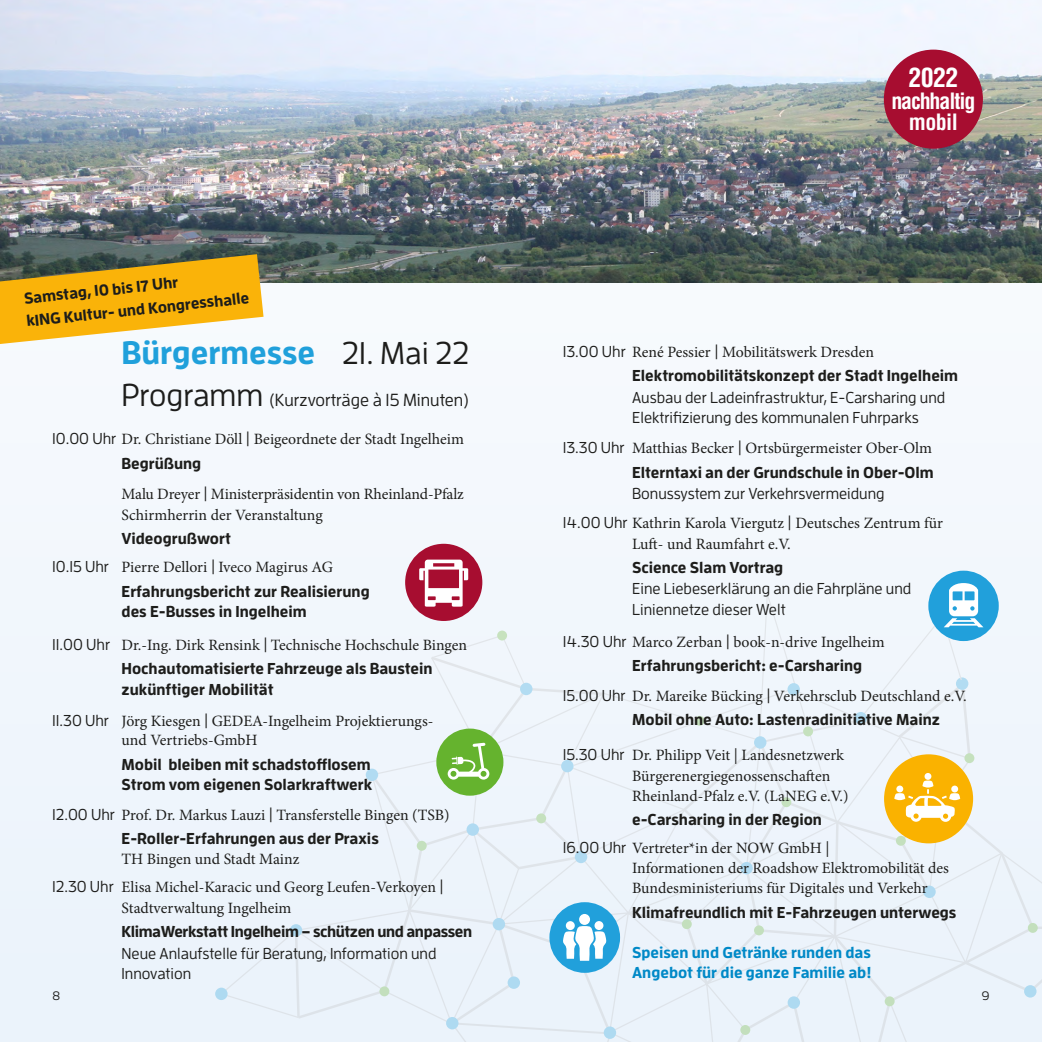
<style>
.page{position:relative;width:1042px;height:1042px;background:#fff}
.page>*{position:absolute;margin:0;border:0;box-sizing:border-box;transform-origin:0 0}
.t1{font:700 32.38px "Enzo OT";color:#20a0db}
.t2{font:700 condensed 25.9px "Helvetica LT Std";color:#fff}
.t3{font:700 condensed 21.88px/21px "Helvetica LT Std";letter-spacing:-.05em;color:#fff;text-align:center}
.t4{font:500 17.5px "Enzo OT";color:#1d1d1b}
.t5{font:15.75px/20.1px "Minion Pro";color:#1d1d1b}
.t6{font:700 15.75px/20.1px "Enzo OT";color:#1d1d1b}
.t7{font:500 15.75px/20.1px "Enzo OT";color:#1d1d1b}
.t8{font:700 15.75px/20.1px "Enzo OT";color:#0089c7}
.t9{font:700 15.75px "Enzo OT";letter-spacing:-.025em;color:#1d1d1b}
.t10{font:500 12.25px "Enzo OT";color:#1d1d1b}
.s1{font-weight:500;font-size:31.5px;color:#1d1d1b}
.s2{font-size:31.5px}
.s3{font-family:"Enzo OT";font-weight:500}
</style>
<div class="page">
<div style="left:521px;top:0;width:521px;height:1042px;background:#f4f8fd"></div>
<div style="left:0;top:0;width:521px;height:1042px;background:#f2f7fc"></div>
<img style="left:0;top:0;width:1042px;height:283px">
<svg style="left:215px;top:677px;width:821px;height:365px"></svg>
<div style="left:604px;top:1026px;width:12px;height:13px;background:#aedaf1;border-radius:50%"></div>
<div style="left:446px;top:1017px;width:12px;height:12px;background:#aedaf1;border-radius:50%"></div>
<svg style="left:666px;top:823px;width:297px;height:219px"></svg>
<div style="left:405px;top:544px;width:77px;height:77px;background:#a70d30;border-radius:50%"></div>
<svg style="left:419px;top:559px;width:49px;height:48px"></svg>
<div style="left:436px;top:728px;width:67px;height:67px;background:#65b32e;border-radius:50%"></div>
<svg style="left:448px;top:743px;width:41px;height:36px"></svg>
<div style="left:884px;top:754px;width:89px;height:89px;background:#fab200;border-radius:50%"></div>
<div style="left:928px;top:571px;width:71px;height:70px;background:#21a0db;border-radius:50%"></div>
<svg style="left:572px;top:583px;width:411px;height:240px"></svg>
<div style="left:549px;top:902px;width:71px;height:71px;background:#21a0db;border-radius:50%"></div>
<svg style="left:563px;top:914px;width:44px;height:47px"></svg>
<svg style="left:0;top:254px;width:263px;height:90px"></svg>
<div style="left:884px;top:50px;width:99px;height:99px;background:#a70d30;border-radius:50%"></div>
<p class="t6" style="left:23px;top:286px;width:225px;line-height:22.8px;rotate:-6deg">Samstag, 10 bis 17 Uhr<br>kING Kultur- und Kongresshalle</p>
<h1 class="t1" style="left:122px;top:332px;width:349px">Bürgermesse <span class="s1">21. Mai 22</span></h1>
<p class="t4" style="left:122px;top:389px;width:348px"><span class="s2">Programm</span> (Kurzvorträge à 15 Minuten)</p>
<p class="t5" style="left:52px;top:429px;width:413px"><span class="s3">10.00 Uhr</span> Dr. Christiane Döll <span class="s3">|</span> Beigeordnete der Stadt Ingelheim</p>
<p class="t6" style="left:122px;top:453px;width:81px">Begrüßung</p>
<p class="t5" style="left:122px;top:484px;width:344px">Malu Dreyer <span class="s3">|</span> Ministerpräsidentin von Rheinland-Pfalz<br>Schirmherrin der Veranstaltung</p>
<p class="t6" style="left:122px;top:528px;width:111px">Videogrußwort</p>
<p class="t5" style="left:52px;top:557px;width:282px"><span class="s3">10.15 Uhr</span> Pierre Dellori <span class="s3">|</span> Iveco Magirus AG</p>
<p class="t6" style="left:122px;top:580px;width:250px">Erfahrungsbericht zur Realisierung des E-Busses in Ingelheim</p>
<p class="t5" style="left:52px;top:635px;width:416px"><span class="s3">11.00 Uhr</span> Dr.-Ing. Dirk Rensink <span class="s3">|</span> Technische Hochschule Bingen</p>
<p class="t6" style="left:122px;top:658px;width:312px">Hochautomatisierte Fahrzeuge als Baustein zukünftiger Mobilität</p>
<p class="t5" style="left:122px;top:711px;width:313px;line-height:19.2px;text-indent:-69px"><span class="s3">11.30 Uhr</span> Jörg Kiesgen <span class="s3">|</span> GEDEA-Ingelheim Projektierungs&shy;und Vertriebs-GmbH</p>
<p class="t6" style="left:122px;top:754px;width:252px">Mobil bleiben mit schadstofflosem<br>Strom vom eigenen Solarkraftwerk</p>
<p class="t5" style="left:52px;top:805px;width:399px"><span class="s3">12.00 Uhr</span> Prof. Dr. Markus Lauzi <span class="s3">|</span> Transferstelle Bingen (TSB)</p>
<p class="t6" style="left:122px;top:828px;width:259px">E-Roller-Erfahrungen aus der Praxis</p>
<p class="t5" style="left:52px;top:845px;width:393px;line-height:28px;text-indent:69px">TH Bingen und Stadt Mainz<br><span class="s3">12.30 Uhr</span> Elisa Michel-Karacic und Georg Leufen-Verkoyen <span class="s3">|</span></p>
<p class="t5" style="left:122px;top:897px;width:171px">Stadtverwaltung Ingelheim</p>
<p class="t9" style="left:122px;top:921px;width:352px">KlimaWerkstatt Ingelheim – schützen und anpassen</p>
<p class="t7" style="left:122px;top:943px;width:316px">Neue Anlaufstelle für Beratung, Information und<br>Innovation</p>
<h2 class="t2" style="left:908px;top:61px;width:52px">2022</h2>
<h3 class="t3" style="left:891px;top:90px;width:86px">nachhaltig mobil</h3>
<p class="t5" style="left:563px;top:342px;width:313px"><span class="s3">13.00 Uhr</span> René Pessier <span class="s3">|</span> Mobilitätswerk Dresden</p>
<p class="t6" style="left:632px;top:365px;width:327px">Elektromobilitätskonzept der Stadt Ingelheim</p>
<p class="t7" style="left:632px;top:387px;width:315px">Ausbau der Ladeinfrastruktur, E-Carsharing und<br>Elektrifizierung des kommunalen Fuhrparks</p>
<p class="t5" style="left:563px;top:438px;width:371px"><span class="s3">13.30 Uhr</span> Matthias Becker <span class="s3">|</span> Ortsbürgermeister Ober-Olm</p>
<p class="t6" style="left:632px;top:461px;width:303px">Elterntaxi an der Grundschule in Ober-Olm</p>
<p class="t7" style="left:632px;top:483px;width:254px">Bonussystem zur Verkehrsvermeidung</p>
<p class="t5" style="left:632px;top:513px;width:312px;text-indent:-69px"><span class="s3">14.00 Uhr</span> Kathrin Karola Viergutz <span class="s3">|</span> Deutsches Zentrum für<br>Luft- und Raumfahrt e.V.</p>
<p class="t6" style="left:632px;top:557px;width:153px">Science Slam Vortrag</p>
<p class="t7" style="left:632px;top:578px;width:281px;line-height:21px">Eine Liebeserklärung an die Fahrpläne und<br>Liniennetze dieser Welt</p>
<p class="t5" style="left:563px;top:631px;width:324px"><span class="s3">14.30 Uhr</span> Marco Zerban <span class="s3">|</span> book-n-drive Ingelheim</p>
<p class="t6" style="left:632px;top:655px;width:232px">Erfahrungsbericht: e-Carsharing</p>
<p class="t5" style="left:563px;top:686px;width:405px"><span class="s3">15.00 Uhr</span> Dr. Mareike Bücking <span class="s3">|</span> Verkehrsclub Deutschland e.V.</p>
<p class="t6" style="left:632px;top:709px;width:309px">Mobil ohne Auto: Lastenradinitiative Mainz</p>
<p class="t5" style="left:632px;top:745px;width:218px;text-indent:-69px"><span class="s3">15.30 Uhr</span> Dr. Philipp Veit | Landesnetzwerk<br>Bürgerenergiegenossenschaften<br>Rheinland-Pfalz e.V. (LaNEG e.V.)</p>
<p class="t6" style="left:632px;top:809px;width:191px">e-Carsharing in der Region</p>
<p class="t5" style="left:632px;top:838px;width:318px;text-indent:-69px"><span class="s3">16.00 Uhr</span> Vertreter*in der NOW GmbH |<br>Informationen der Roadshow Elektromobilität des<br>Bundesministeriums für Digitales und Verkehr</p>
<p class="t6" style="left:632px;top:902px;width:326px">Klimafreundlich mit E-Fahrzeugen unterwegs</p>
<p class="t8" style="left:632px;top:942px;width:241px">Speisen und Getränke runden das<br>Angebot für die ganze Familie ab!</p>
<p class="t10" style="left:52px;top:988px;width:10px">8</p>
<p class="t10" style="left:981px;top:988px;width:10px">9</p>
</div>
